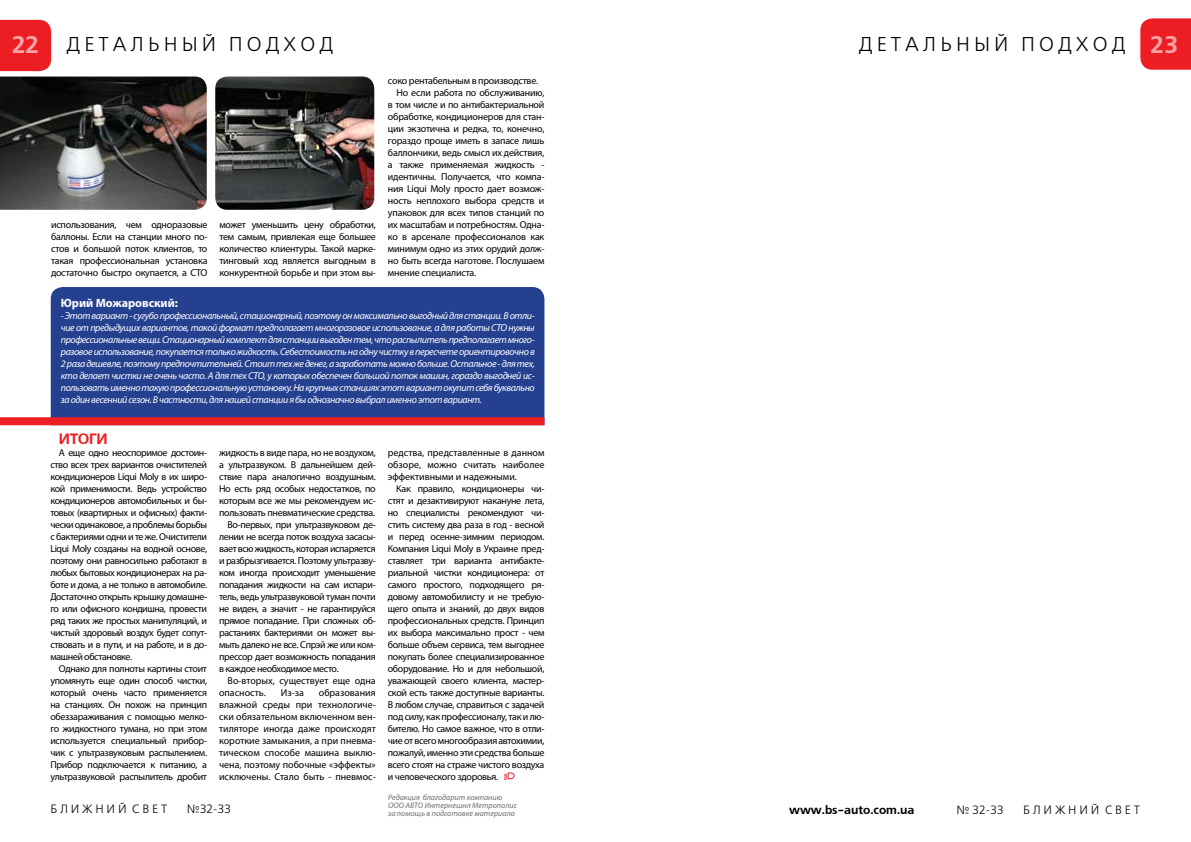
<style>
.page{position:relative;width:1191px;height:842px;background:#fff}
.page>*{position:absolute;margin:0;border:0;box-sizing:border-box;transform-origin:0 0}
.t1{font:20px "Free Set C";letter-spacing:.2em;color:#000}
.t2{font:700 15px "Free Set C";letter-spacing:-.025em;color:#ed1d24}
.t3{font:12px "Free Set C";color:#000}
.t4{font:700 12px "Free Set";color:#000}
.t5{font:700 12px "Myriad Pro";color:#fff}
.t6{font:10px/12px "Myriad Pro";letter-spacing:-.03em;color:#000;text-align:justify}
.t7{font:italic 10px/12px "Myriad Pro";letter-spacing:-.04em;color:#fff;text-align:justify}
.t8{font:10px "Myriad Pro";color:#000}
.t9{font:italic 8px/8px "Myriad Pro";color:#6d6e71}
.s1{font-weight:700;font-size:24px;color:#fff}
</style>
<div class="page">
<div style="left:0;top:20px;width:51px;height:51px;background:#ed1d24"></div>
<div style="left:51px;top:287px;width:493px;height:130px;background:#25408f"></div>
<div style="left:0;top:417px;width:544px;height:8px;background:#ed1d24"></div>
<svg style="left:1140px;top:18px;width:51px;height:52px;background:#ed262d"></svg>
<svg style="left:504px;top:772px;width:10px;height:8px"></svg>
<img style="left:0;top:77px;width:207px;height:133px">
<img style="left:215px;top:77px;width:159px;height:133px">
<h1 class="t1" style="left:11px;top:34px;width:322px"><span class="s1">22</span> Детальный подход</h1>
<p class="t6" style="left:51px;top:218px;width:158px">использования, чем одноразовые баллоны. Если на станции много по&shy;стов и большой поток клиентов, то такая профессиональная установка достаточно быстро окупается, а СТО</p>
<p class="t6" style="left:219px;top:218px;width:158px">может уменьшить цену обработки, тем самым, привлекая еще большее количество клиентуры. Такой марке&shy;тинговый ход является выгодным в конкурентной борьбе и при этом вы-</p>
<p class="t6" style="left:388px;top:74px;width:152px">соко рентабельным в производстве.</p>
<p class="t6" style="left:396px;top:86px;width:149px">Но если работа по обслуживанию,</p>
<p class="t6" style="left:388px;top:98px;width:158px">в том числе и по антибактериальной</p>
<p class="t6" style="left:388px;top:110px;width:158px">обработке, кондиционеров для стан-</p>
<p class="t6" style="left:388px;top:122px;width:158px">ции экзотична и редка, то, конечно,</p>
<p class="t6" style="left:388px;top:134px;width:158px">гораздо проще иметь в запасе лишь</p>
<p class="t6" style="left:388px;top:146px;width:158px">баллончики, ведь смысл их действия,</p>
<p class="t6" style="left:388px;top:158px;width:158px">а также применяемая жидкость -</p>
<p class="t6" style="left:388px;top:170px;width:158px">идентичны. Получается, что компа-</p>
<p class="t6" style="left:388px;top:182px;width:158px">ния Liqui Moly просто дает возмож-</p>
<p class="t6" style="left:388px;top:194px;width:158px">ность неплохого выбора средств и</p>
<p class="t6" style="left:388px;top:206px;width:158px">упаковок для всех типов станций по</p>
<p class="t6" style="left:388px;top:218px;width:158px">их масштабам и потребностям. Одна-</p>
<p class="t6" style="left:388px;top:230px;width:158px">ко в арсенале профессионалов как</p>
<p class="t6" style="left:388px;top:242px;width:158px">минимум одно из этих орудий долж-</p>
<p class="t6" style="left:388px;top:254px;width:158px">но быть всегда наготове. Послушаем</p>
<p class="t6" style="left:388px;top:266px;width:90px">мнение специалиста.</p>
<p class="t5" style="left:61px;top:295px;width:119px">Юрий Можаровский:</p>
<p class="t7" style="left:61px;top:309px;width:475px">- Этот вариант - сугубо профессиональный, стационарный, поэтому он максимально выгодный для станции. В отли&shy;чие от предыдущих вариантов, такой формат предполагает многоразовое использование, а для работы СТО нужны профессиональные вещи. Стационарный комплект для станции выгоден тем, что распылитель предполагает много&shy;разовое использование, покупается только жидкость. Себестоимость на одну чистку в пересчете ориентировочно в 2 раза дешевле, поэтому предпочтительней. Стоит тех же денег, а заработать можно больше. Остальное - для тех, кто делает чистки не очень часто. А для тех СТО, у которых обеспечен большой поток машин, гораздо выгодней ис&shy;пользовать именно такую профессиональную установку. На крупных станциях этот вариант окупит себя буквально за один весенний сезон. В частности, для нашей станции я бы однозначно выбрал именно этот вариант.</p>
<h2 class="t2" style="left:59px;top:430px;width:48px">Итоги</h2>
<p class="t6" style="left:50px;top:446px;width:158px;text-indent:9px">А еще одно неоспоримое достоин&shy;ство всех трех вариантов очистителей кондиционеров Liqui Moly в их широ&shy;кой применимости. Ведь устройство кондиционеров автомобильных и бы&shy;товых (квартирных и офисных) факти&shy;чески одинаковое, а проблемы борьбы с бактериями одни и те же. Очистители Liqui Moly созданы на водной основе, поэтому они равносильно работают в любых бытовых кондиционерах на ра&shy;боте и дома, а не только в автомобиле.<br>Достаточно открыть крышку домашне&shy;го или офисного кондишна, провести ряд таких же простых манипуляций, и чистый здоровый воздух будет сопут&shy;ствовать и в пути, и на работе, и в до&shy;машней обстановке.</p>
<p class="t6" style="left:50px;top:662px;width:158px;text-indent:8px">Однако для полноты картины стоит упомянуть еще один способ чистки, который очень часто применяется на станциях. Он похож на принцип обеззараживания с помощью мелко&shy;го жидкостного тумана, но при этом используется специальный прибор&shy;чик с ультразвуковым распылением.<br>Прибор подключается к питанию, а ультразвуковой распылитель дробит</p>
<p class="t6" style="left:219px;top:446px;width:158px">жидкость в виде пара, но не воздухом,</p>
<p class="t6" style="left:219px;top:458px;width:158px">а ультразвуком. В дальнейшем дей-</p>
<p class="t6" style="left:219px;top:470px;width:158px">ствие пара аналогично воздушным.</p>
<p class="t6" style="left:219px;top:482px;width:158px">Но есть ряд особых недостатков, по</p>
<p class="t6" style="left:219px;top:494px;width:158px">которым все же мы рекомендуем ис-</p>
<p class="t6" style="left:219px;top:506px;width:158px">пользовать пневматические средства.</p>
<p class="t6" style="left:228px;top:518px;width:150px">Во-первых, при ультразвуковом де-</p>
<p class="t6" style="left:219px;top:530px;width:158px">лении не всегда поток воздуха засасы-</p>
<p class="t6" style="left:219px;top:542px;width:158px">вает всю жидкость, которая испаряется</p>
<p class="t6" style="left:219px;top:554px;width:158px">и разбрызгивается. Поэтому ультразву-</p>
<p class="t6" style="left:219px;top:566px;width:158px">ком иногда происходит уменьшение</p>
<p class="t6" style="left:219px;top:578px;width:158px">попадания жидкости на сам испари-</p>
<p class="t6" style="left:219px;top:590px;width:158px">тель, ведь ультразвуковой туман почти</p>
<p class="t6" style="left:219px;top:602px;width:158px">не виден, а значит - не гарантируйся</p>
<p class="t6" style="left:219px;top:614px;width:158px">прямое попадание. При сложных об-</p>
<p class="t6" style="left:219px;top:626px;width:158px">растаниях бактериями он может вы-</p>
<p class="t6" style="left:219px;top:638px;width:158px">мыть далеко не все. Спрэй же или ком-</p>
<p class="t6" style="left:219px;top:650px;width:158px">прессор дает возможность попадания</p>
<p class="t6" style="left:219px;top:662px;width:121px">в каждое необходимое место.</p>
<p class="t8" style="left:228px;top:674px;width:150px">Во-вторых, существует еще одна</p>
<p class="t8" style="left:219px;top:686px;width:48px">опасность.</p>
<p class="t6" style="left:281px;top:686px;width:25px">Из-за</p>
<p class="t6" style="left:219px;top:686px;width:158px;text-indent:100px">образования влажной среды при технологиче&shy;ски обязательном включенном вен&shy;тиляторе иногда даже происходят короткие замыкания, а при пневма&shy;тическом способе машина выклю&shy;чена, поэтому побочные «эффекты» исключены. Стало быть - пневмос-</p>
<p class="t3" style="left:50px;top:803px;width:118px">Б л и ж н и й С в е т</p>
<p class="t3" style="left:187px;top:803px;width:46px">№32-33</p>
<p class="t6" style="left:388px;top:446px;width:158px">редства, представленные в данном обзоре, можно считать наиболее эффективными и надежными.</p>
<p class="t6" style="left:388px;top:482px;width:158px;text-indent:8px">Как правило, кондиционеры чи&shy;стят и дезактивируют накануне лета, но специалисты рекомендуют чи&shy;стить систему два раза в год - весной и перед осенне-зимним периодом.<br>Компания Liqui Moly в Украине пред&shy;ставляет три варианта антибакте&shy;риальной чистки кондиционера: от самого простого, подходящего ря&shy;довому автомобилисту и не требую&shy;щего опыта и знаний, до двух видов профессиональных средств. Принцип их выбора максимально прост - чем больше объем сервиса, тем выгоднее покупать более специализированное оборудование. Но и для небольшой, уважающей своего клиента, мастер&shy;ской есть также доступные варианты.<br>В любом случае, справиться с задачей под силу, как профессионалу, так и лю&shy;бителю. Но самое важное, что в отли&shy;чие от всего многообразия автохимии, пожалуй, именно эти средства больше всего стоят на страже чистого воздуха и человеческого здоровья.</p>
<p class="t9" style="left:388px;top:793px;width:130px">Редакция благодарит компанию<br>ООО АВТО Интернешнл Метрополис</p>
<p class="t9" style="left:388px;top:809px;width:128px">за помощь в подготовке материала</p>
<h1 class="t1" style="left:858px;top:34px;width:321px">Детальный подход <span class="s1">23</span></h1>
<p class="t4" style="left:789px;top:803px;width:127px">www.bs-auto.com.ua</p>
<p class="t3" style="left:956px;top:804px;width:49px">№ 32-33</p>
<p class="t3" style="left:1023px;top:804px;width:118px">Б л и ж н и й С в е т</p>
</div>
